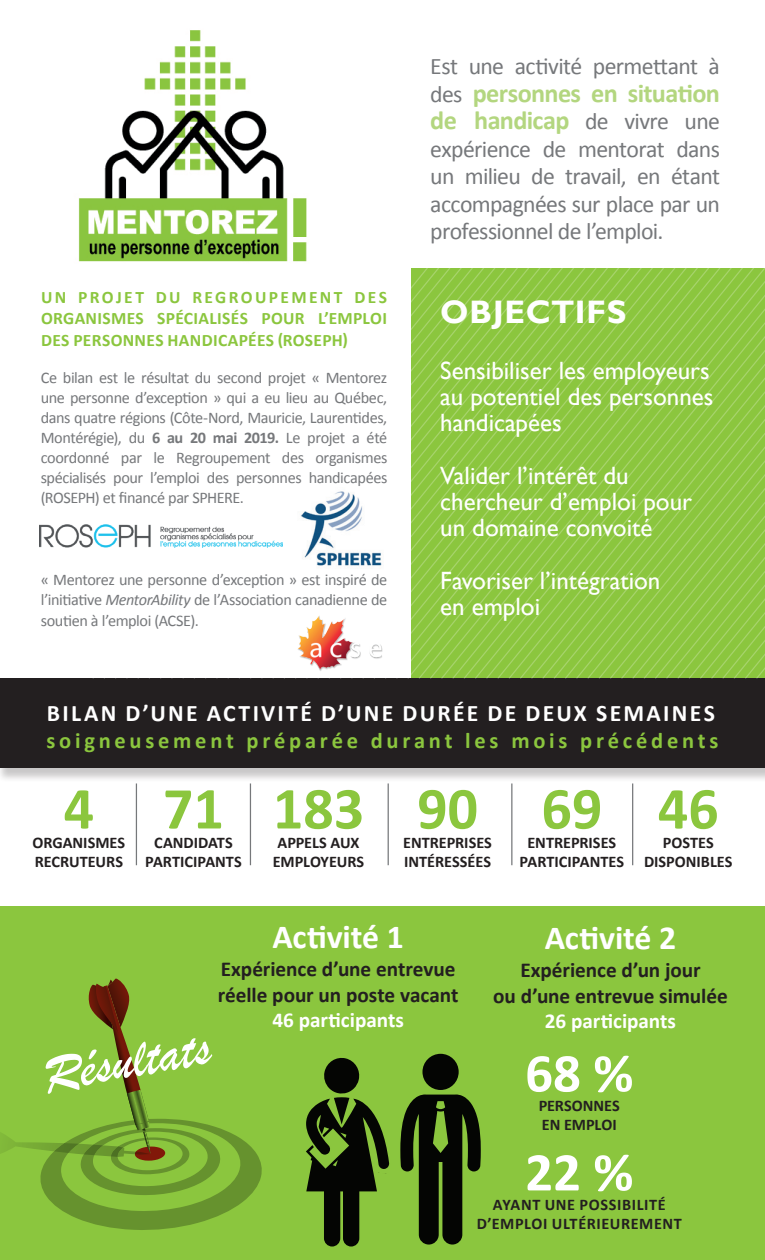
<style>
.page{position:relative;width:765px;height:1260px;background:#fff}
.page>*{position:absolute;margin:0;border:0;box-sizing:border-box;transform-origin:0 0}
.t1{font:700 60px "Calibri";color:#8bc63e}
.t2{font:55px "Brush Script";color:#fff}
.t3{font:700 55px "Calibri";color:#fff}
.t4{font:700 33.75px "Calibri";letter-spacing:-.005em;color:#fff}
.t5{font:700 32.5px "Gill Sans";letter-spacing:.015em;color:#fff}
.t6{font:700 26.25px/27.5px "Calibri";letter-spacing:-.025em;color:#b3d67f}
.t7{font:25px/26.2px "Gill Sans";color:#fff}
.t8{font:23.75px/27.5px "Calibri";letter-spacing:-.025em;color:#76787b;text-align:justify}
.t9{font:700 23.75px "Calibri";letter-spacing:.095em;color:#fff}
.t10{font:700 22.5px "Calibri";letter-spacing:.165em;color:#8bc63e}
.t11{font:700 21.25px/25.5px "Calibri";letter-spacing:-.005em;color:#231f20}
.t12{font:700 21.25px "Calibri";letter-spacing:-.005em;color:#fff}
.t13{font:700 17.5px/21.2px "Calibri";letter-spacing:.02em;color:#8bc63e;text-align:justify}
.t14{font:16.25px/20px "Calibri";letter-spacing:-.025em;color:#76787b;text-align:justify}
.t15{font:700 16.25px/19.5px "Calibri";color:#231f20}
.t16{font:700 16.25px "Calibri";letter-spacing:.035em;color:#231f20}
.t17{font:700 16.25px "Calibri";letter-spacing:.04em;color:#231f20}
.s1{font-weight:700}
.s2{font-style:italic}
.s3{font-weight:400;font-size:23.75px;color:#76787b}
</style>
<div class="page">
<img style="left:78px;top:30px;width:229px;height:232px">
<div style="left:0;top:680px;width:765px;height:103px;background:#231f20;opacity:.25"></div>
<div style="left:0;top:678px;width:765px;height:89px;background:#231f20"></div>
<div style="left:0;top:907px;width:765px;height:353px;background:#8bc63e"></div>
<img style="left:114px;top:1035px;width:27px;height:54px">
<svg style="left:88px;top:979px;width:42px;height:56px"></svg>
<svg style="left:0;top:1089px;width:262px;height:141px"></svg>
<hr style="left:136px;top:783px;width:1px;height:82px;background:#76787b">
<hr style="left:250px;top:783px;width:1px;height:82px;background:#76787b">
<hr style="left:388px;top:783px;width:1px;height:82px;background:#76787b">
<hr style="left:511px;top:783px;width:1px;height:82px;background:#76787b">
<hr style="left:632px;top:783px;width:1px;height:82px;background:#76787b">
<svg style="left:429px;top:268px;width:11px;height:411px;background:#8ec744"></svg>
<svg style="left:92px;top:268px;width:337px;height:411px"></svg>
<svg style="left:440px;top:268px;width:11px;height:411px;background:#8ec744"></svg>
<svg style="left:451px;top:268px;width:11px;height:411px;background:#8ec744"></svg>
<svg style="left:462px;top:268px;width:12px;height:411px;background:#8ec744"></svg>
<svg style="left:474px;top:268px;width:11px;height:411px;background:#8ec744"></svg>
<svg style="left:485px;top:268px;width:11px;height:411px;background:#8ec744"></svg>
<svg style="left:496px;top:268px;width:11px;height:411px;background:#8ec744"></svg>
<svg style="left:507px;top:268px;width:12px;height:411px;background:#8ec744"></svg>
<svg style="left:519px;top:268px;width:11px;height:411px;background:#8ec744"></svg>
<svg style="left:530px;top:268px;width:11px;height:411px;background:#8ec744"></svg>
<svg style="left:541px;top:268px;width:11px;height:411px;background:#8ec744"></svg>
<svg style="left:552px;top:268px;width:12px;height:411px;background:#8ec744"></svg>
<svg style="left:564px;top:268px;width:11px;height:411px;background:#8ec744"></svg>
<svg style="left:575px;top:268px;width:11px;height:411px;background:#8ec744"></svg>
<svg style="left:586px;top:268px;width:11px;height:411px;background:#8ec744"></svg>
<svg style="left:597px;top:268px;width:12px;height:411px;background:#8ec744"></svg>
<svg style="left:609px;top:268px;width:11px;height:411px;background:#8ec744"></svg>
<svg style="left:620px;top:268px;width:11px;height:411px;background:#8ec744"></svg>
<svg style="left:631px;top:268px;width:11px;height:411px;background:#8ec744"></svg>
<svg style="left:642px;top:268px;width:12px;height:411px;background:#8ec744"></svg>
<svg style="left:654px;top:268px;width:11px;height:411px;background:#8ec744"></svg>
<svg style="left:665px;top:268px;width:11px;height:411px;background:#8ec744"></svg>
<svg style="left:676px;top:268px;width:89px;height:411px;background:#8ec744"></svg>
<svg style="left:400px;top:1053px;width:81px;height:192px"></svg>
<div style="left:422px;top:1054px;width:37px;height:36px;background:#040503;border-radius:50%"></div>
<img style="left:297px;top:487px;width:88px;height:83px">
<img style="left:40px;top:524px;width:243px;height:24px">
<img style="left:298px;top:615px;width:84px;height:56px">
<svg style="left:306px;top:1058px;width:84px;height:189px"></svg>
<p class="t13" style="left:41px;top:287px;width:347px">UN PROJET DU REGROUPEMENT DES ORGANISMES SPÉCIALISÉS POUR L’EMPLOI DES PERSONNES HANDICAPÉES (ROSEPH)</p>
<p class="t14" style="left:41px;top:367px;width:348px">Ce bilan est le résultat du second projet « Mentorez une personne d’exception » qui a eu lieu au Québec, dans quatre régions (Côte-Nord, Mauricie, Laurentides, Montérégie), du <span class="s1">6 au 20 mai 2019.</span> Le projet a été coordonné par le Regroupement des organismes spécialisés pour l’emploi des personnes handicapées (ROSEPH) et financé par SPHERE.</p>
<p class="t14" style="left:41px;top:569px;width:348px;line-height:20.6px">« Mentorez une personne d’exception » est inspiré de l’initiative <span class="s2">MentorAbility</span> de l’Association canadienne de soutien à l’emploi (ACSE).</p>
<h3 class="t8" style="left:430px;top:53px;width:291px">Est une activité permettant à</h3>
<h3 class="t6" style="left:430px;top:79px;width:291px"><span class="s3">des</span> personnes en situation de handicap <span class="s3">de vivre une</span></h3>
<h3 class="t8" style="left:430px;top:135px;width:291px">expérience de mentorat dans un milieu de travail, en étant accompagnées sur place par un professionnel de l’emploi.</h3>
<h3 class="t5" style="left:440px;top:293px;width:188px">OBJECTIFS</h3>
<h3 class="t7" style="left:440px;top:357px;width:275px">Sensibiliser les employeurs au potentiel des personnes handicapées</h3>
<h3 class="t7" style="left:440px;top:462px;width:253px">Valider l’intérêt du chercheur d’emploi pour un domaine convoité</h3>
<h3 class="t7" style="left:440px;top:567px;width:222px">Favoriser l’intégration en emploi</h3>
<h3 class="t9" style="left:47px;top:698px;width:670px">BILAN D’UNE ACTIVITÉ D’UNE DURÉE DE DEUX SEMAINES</h3>
<h3 class="t10" style="left:46px;top:726px;width:674px">soigneusement préparée durant les mois précédents</h3>
<h1 class="t1" style="left:64px;top:770px;width:32px">4</h1>
<p class="t15" style="left:33px;top:833px;width:94px">ORGANISMES<br>RECRUTEURS</p>
<h1 class="t1" style="left:163px;top:770px;width:62px">71</h1>
<p class="t15" style="left:145px;top:833px;width:98px;text-align:center">CANDIDATS<br>PARTICIPANTS</p>
<h1 class="t1" style="left:273px;top:770px;width:93px">183</h1>
<p class="t15" style="left:273px;top:833px;width:93px">APPELS AUX<br>EMPLOYEURS</p>
<h1 class="t1" style="left:417px;top:770px;width:62px">90</h1>
<p class="t15" style="left:403px;top:833px;width:90px">ENTREPRISES<br>INTÉRESSÉES</p>
<h1 class="t1" style="left:541px;top:770px;width:62px">69</h1>
<p class="t15" style="left:520px;top:833px;width:106px;text-align:center">ENTREPRISES<br>PARTICIPANTES</p>
<h1 class="t1" style="left:658px;top:770px;width:62px">46</h1>
<p class="t15" style="left:644px;top:833px;width:90px;text-align:center">POSTES<br>DISPONIBLES</p>
<h3 class="t4" style="left:272px;top:915px;width:133px">Activité 1</h3>
<h3 class="t11" style="left:218px;top:957px;width:242px">Expérience d’une entrevue réelle pour un poste vacant</h3>
<h3 class="t12" style="left:272px;top:1007px;width:133px">46 participants</h3>
<h3 class="t4" style="left:545px;top:916px;width:133px">Activité 2</h3>
<h3 class="t11" style="left:493px;top:958px;width:236px;text-align:center">Expérience d’un jour<br>ou d’une entrevue simulée</h3>
<h3 class="t12" style="left:545px;top:1008px;width:133px">26 participants</h3>
<h2 class="t2" style="left:37px;top:1042px;width:171px;rotate:-10deg">Résultats</h2>
<h2 class="t3" style="left:525px;top:1038px;width:110px">68 %</h2>
<p class="t15" style="left:539px;top:1096px;width:83px">PERSONNES<br>EN EMPLOI</p>
<h2 class="t3" style="left:525px;top:1137px;width:110px">22 %</h2>
<p class="t16" style="left:477px;top:1214px;width:207px">D’EMPLOI ULTÉRIEUREMENT</p>
<p class="t17" style="left:493px;top:1194px;width:175px">AYANT UNE POSSIBILITÉ</p>
</div>
